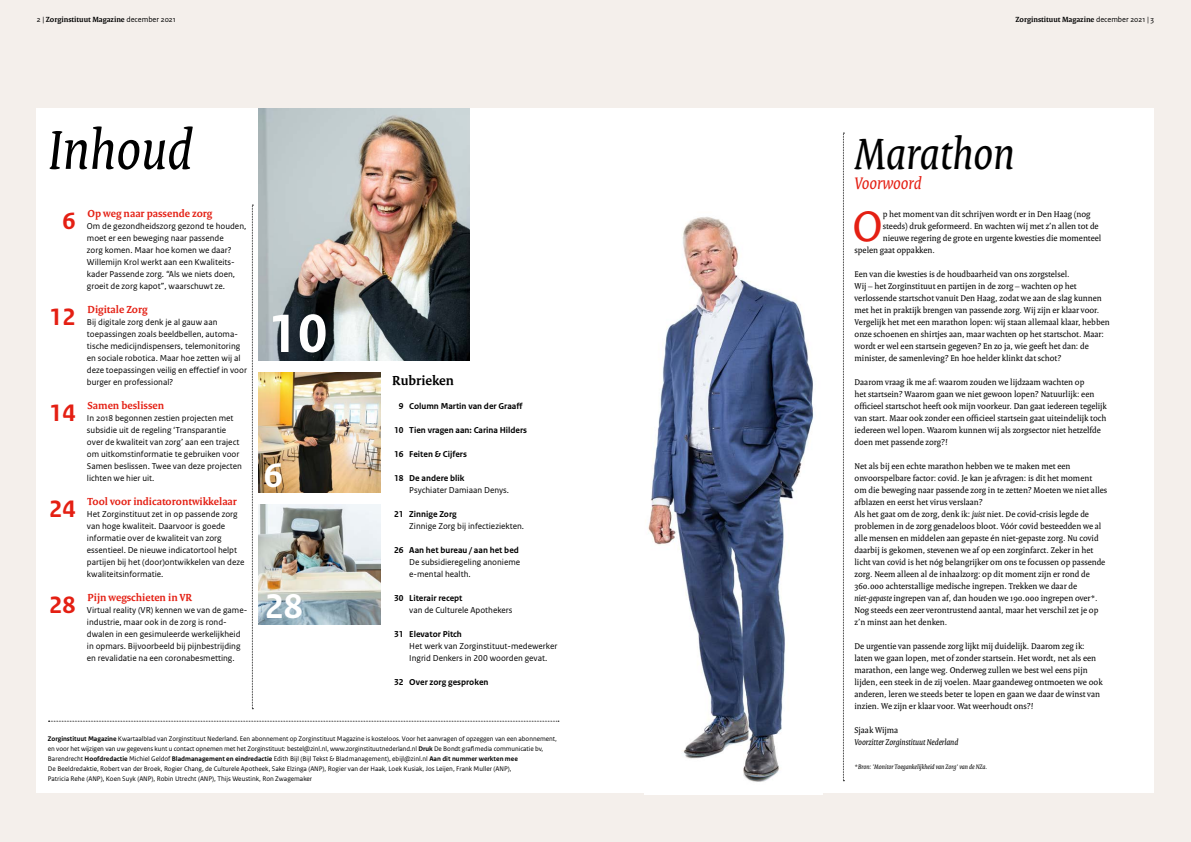
<style>
.page{position:relative;width:1191px;height:842px;background:#f4efeb}
.page>*{position:absolute;margin:0;border:0;box-sizing:border-box;transform-origin:0 0}
.t1{font:italic 59px "Rijksoverheid Serif";color:#000}
.t2{font:700 56.8px "Rijksoverheid Sans Text";color:#fff}
.t3{font:italic 47.2px "Rijksoverheid Serif";color:#000}
.t4{font:46.3px "Rijksoverheid Serif";color:#e41f13}
.t5{font:700 36.2px "Rijksoverheid Sans Text";color:#fff}
.t6{font:700 25px "Rijksoverheid Sans Text";color:#e41f13}
.t7{font:italic 18px "Rijksoverheid Serif";color:#e41f13}
.t8{font:700 14px "Rijksoverheid Serif";color:#000}
.t9{font:700 11px "Rijksoverheid Serif";color:#e41f13}
.t10{font:9px/12px "Rijksoverheid Serif";color:#000}
.t11{font:9px/12px "Rijksoverheid Sans Text";color:#000}
.t12{font:700 9px "Rijksoverheid Sans Text";color:#000}
.t13{font:italic 9px "Rijksoverheid Serif";color:#000}
.t14{font:700 8px "Rijksoverheid Serif";color:#000}
.t15{font:7px/10px "Rijksoverheid Sans Text";color:#000}
.t16{font:italic 7px "Rijksoverheid Serif";color:#000}
.s1{font-family:"Rijksoverheid Sans Text";font-weight:400}
.s2{font-weight:700}
.s3{font-style:italic}
</style>
<div class="page">
<div style="left:37px;top:108px;width:1117px;height:685px;background:#fff"></div>
<svg style="left:252px;top:205px;width:1px;height:504px"></svg>
<img style="left:259px;top:108px;width:211px;height:253px">
<img style="left:259px;top:373px;width:122px;height:120px">
<img style="left:259px;top:505px;width:122px;height:120px">
<svg style="left:48px;top:721px;width:511px;height:1px"></svg>
<svg style="left:843px;top:133px;width:1px;height:648px"></svg>
<img style="left:644px;top:217px;width:178px;height:578px">
<p class="t14" style="left:37px;top:15px;width:140px"><span class="s1">2 |</span> Zorginstituut Magazine <span class="s1">december 2021</span></p>
<p class="t14" style="left:1015px;top:15px;width:140px">Zorginstituut Magazine <span class="s1">december 2021 | 3</span></p>
<h1 class="t1" style="left:48px;top:114px;width:145px">Inhoud</h1>
<h3 class="t6" style="left:62px;top:207px;width:15px">6</h3>
<p class="t9" style="left:88px;top:207px;width:126px">Op weg naar passende zorg</p>
<p class="t11" style="left:87px;top:220px;width:161px">Om de gezondheidszorg gezond te houden, moet er een beweging naar passende<br>zorg komen. Maar hoe komen we daar?<br>Willemijn Krol werkt aan een Kwaliteits&shy;kader Passende zorg. “Als we niets doen, groeit de zorg kapot”, waarschuwt ze.</p>
<h3 class="t6" style="left:49px;top:303px;width:28px">12</h3>
<p class="t9" style="left:88px;top:303px;width:62px">Digitale Zorg</p>
<p class="t11" style="left:87px;top:316px;width:162px">Bij digitale zorg denk je al gauw aan toepassingen zoals beeldbellen, automa&shy;tische medicijndispensers, telemonitoring en sociale robotica. Maar hoe zetten wij al deze toepassingen veilig en effectief in voor burger en professional?</p>
<h3 class="t6" style="left:49px;top:399px;width:28px">14</h3>
<p class="t9" style="left:88px;top:399px;width:78px">Samen beslissen</p>
<p class="t11" style="left:87px;top:412px;width:157px">In 2018 begonnen zestien projecten met subsidie uit de regeling ‘Transparantie over de kwaliteit van zorg’ aan een traject om uitkomstinformatie te gebruiken voor Samen beslissen. Twee van deze projecten lichten we hier uit.</p>
<h3 class="t6" style="left:49px;top:495px;width:28px">24</h3>
<p class="t9" style="left:88px;top:495px;width:151px">Tool voor indicatorontwikkelaar</p>
<p class="t11" style="left:87px;top:508px;width:159px">Het Zorginstituut zet in op passende zorg van hoge kwaliteit. Daarvoor is goede informatie over de kwaliteit van zorg essentieel. De nieuwe indicatortool helpt partijen bij het (door)ontwikkelen van deze kwaliteitsinformatie.</p>
<h3 class="t6" style="left:49px;top:591px;width:28px">28</h3>
<p class="t9" style="left:88px;top:591px;width:106px">Pijn wegschieten in VR</p>
<p class="t11" style="left:87px;top:604px;width:162px">Virtual reality (VR) kennen we van de game&shy;industrie, maar ook in de zorg is rond&shy;dwalen in een gesimuleerde werkelijkheid in opmars. Bijvoorbeeld bij pijnbestrijding en revalidatie na een coronabesmetting.</p>
<h2 class="t2" style="left:268px;top:301px;width:61px">10</h2>
<h3 class="t5" style="left:264px;top:455px;width:21px">6</h3>
<h3 class="t5" style="left:265px;top:586px;width:40px">28</h3>
<h3 class="t8" style="left:392px;top:372px;width:63px">Rubrieken</h3>
<p class="t12" style="left:399px;top:401px;width:125px">9 Column Martin van der Graaff</p>
<p class="t12" style="left:394px;top:425px;width:134px">10 Tien vragen aan: Carina Hilders</p>
<p class="t12" style="left:394px;top:449px;width:74px">16 Feiten &amp; Cijfers</p>
<p class="t12" style="left:394px;top:473px;width:72px">18 De andere blik</p>
<p class="t11" style="left:409px;top:484px;width:101px">Psychiater Damiaan Denys.</p>
<p class="t12" style="left:394px;top:509px;width:64px">21 Zinnige Zorg</p>
<p class="t11" style="left:409px;top:520px;width:116px">Zinnige Zorg bij infectieziekten.</p>
<p class="t12" style="left:394px;top:545px;width:126px">26 Aan het bureau / aan het bed</p>
<p class="t11" style="left:409px;top:556px;width:112px">De subsidieregeling anonieme e-mental health.</p>
<p class="t12" style="left:394px;top:593px;width:70px">30 Literair recept</p>
<p class="t11" style="left:409px;top:604px;width:105px">van de Culturele Apothekers</p>
<p class="t12" style="left:394px;top:629px;width:69px">31 Elevator Pitch</p>
<p class="t11" style="left:409px;top:640px;width:150px">Het werk van Zorginstituut-medewerker<br>Ingrid Denkers in 200 woorden gevat.</p>
<p class="t12" style="left:394px;top:677px;width:96px">32 Over zorg gesproken</p>
<p class="t15" style="left:48px;top:733px;width:510px"><span class="s2">Zorginstituut Magazine</span> Kwartaalblad van Zorginstituut Nederland. Een abonnement op Zorginstituut Magazine is kosteloos. Voor het aanvragen of opzeggen van een abonnement, en voor het wijzigen van uw gegevens kunt u contact opnemen met het Zorginstituut: bestel@zinl.nl, www.zorginstituutnederland.nl <span class="s2">Druk</span> De Bondt grafimedia communicatie bv, Barendrecht <span class="s2">Hoofdredactie</span> Michiel Geldof <span class="s2">Bladmanagement en eindredactie</span> Edith Bijl (Bijl Tekst &amp; Bladmanagement), ebijl@zinl.nl <span class="s2">Aan dit nummer werkten mee<br></span>De Beeldredaktie, Robert van der Broek, Rogier Chang, de Culturele Apotheek, Sake Elzinga (ANP), Rogier van der Haak, Loek Kusiak, Jos Leijen, Frank Muller (ANP),<br>Patricia Rehe (ANP), Koen Suyk (ANP), Robin Utrecht (ANP), Thijs Weustink, Ron Zwagemaker</p>
<h3 class="t3" style="left:854px;top:125px;width:162px">Marathon</h3>
<h3 class="t7" style="left:854px;top:172px;width:68px">Voorwoord</h3>
<h3 class="t4" style="left:852px;top:198px;width:32px">O</h3>
<p class="t10" style="left:882px;top:208px;width:209px">p het moment van dit schrijven wordt er in Den Haag (nog</p>
<p class="t10" style="left:882px;top:220px;width:217px">steeds) druk geformeerd. En wachten wij met z’n allen tot de</p>
<p class="t10" style="left:882px;top:232px;width:220px">nieuwe regering de grote en urgente kwesties die momenteel</p>
<p class="t10" style="left:854px;top:244px;width:82px">spelen gaat oppakken.</p>
<p class="t10" style="left:854px;top:268px;width:257px">Een van die kwesties is de houdbaarheid van ons zorgstelsel.<br>Wij – het Zorginstituut en partijen in de zorg – wachten op het verlossende startschot vanuit Den Haag, zodat we aan de slag kunnen met het in praktijk brengen van passende zorg. Wij zijn er klaar voor.<br>Vergelijk het met een marathon lopen: wij staan allemaal klaar, hebben onze schoenen en shirtjes aan, maar wachten op het startschot. Maar: wordt er wel een startsein gegeven? En zo ja, wie geeft het dan: de minister, de samenleving? En hoe helder klinkt dat schot?</p>
<p class="t10" style="left:854px;top:376px;width:254px">Daarom vraag ik me af: waarom zouden we lijdzaam wachten op<br>het startsein? Waarom gaan we niet gewoon lopen? Natuurlijk: een officieel startschot heeft ook mijn voorkeur. Dan gaat iedereen tegelijk van start. Maar ook zonder een officieel startsein gaat uiteindelijk toch iedereen wel lopen. Waarom kunnen wij als zorgsector niet hetzelfde doen met passende zorg?!</p>
<p class="t10" style="left:854px;top:460px;width:254px">Net als bij een echte marathon hebben we te maken met een onvoorspelbare factor: covid. Je kan je afvragen: is dit het moment<br>om die beweging naar passende zorg in te zetten? Moeten we niet alles afblazen en eerst het virus verslaan?<br>Als het gaat om de zorg, denk ik: <span class="s3">juist</span> niet. De covid-crisis legde de problemen in de zorg genadeloos bloot. Vóór covid besteedden we al alle mensen en middelen aan gepaste én niet-gepaste zorg. Nu covid daarbij is gekomen, stevenen we af op een zorginfarct. Zeker in het licht van covid is het nóg belangrijker om ons te focussen op passende zorg. Neem alleen al de inhaalzorg: op dit moment zijn er rond de 360.000 achterstallige medische ingrepen. Trekken we daar de <span class="s3">niet-gepaste</span> ingrepen van af, dan houden we 190.000 ingrepen over*.<br>Nog steeds een zeer verontrustend aantal, maar het verschil zet je op z’n minst aan het denken.</p>
<p class="t10" style="left:854px;top:640px;width:250px">De urgentie van passende zorg lijkt mij duidelijk. Daarom zeg ik: laten we gaan lopen, met of zonder startsein. Het wordt, net als een marathon, een lange weg. Onderweg zullen we best wel eens pijn lijden, een steek in de zij voelen. Maar gaandeweg ontmoeten we ook anderen, leren we steeds beter te lopen en gaan we daar de winst van inzien. We zijn er klaar voor. Wat weerhoudt ons?!</p>
<p class="t10" style="left:854px;top:724px;width:45px">Sjaak Wijma</p>
<p class="t13" style="left:854px;top:736px;width:105px">Voorzitter Zorginstituut Nederland</p>
<p class="t16" style="left:854px;top:762px;width:134px">*Bron: 'Monitor Toegankelijkheid van Zorg' van de NZa.</p>
</div>
